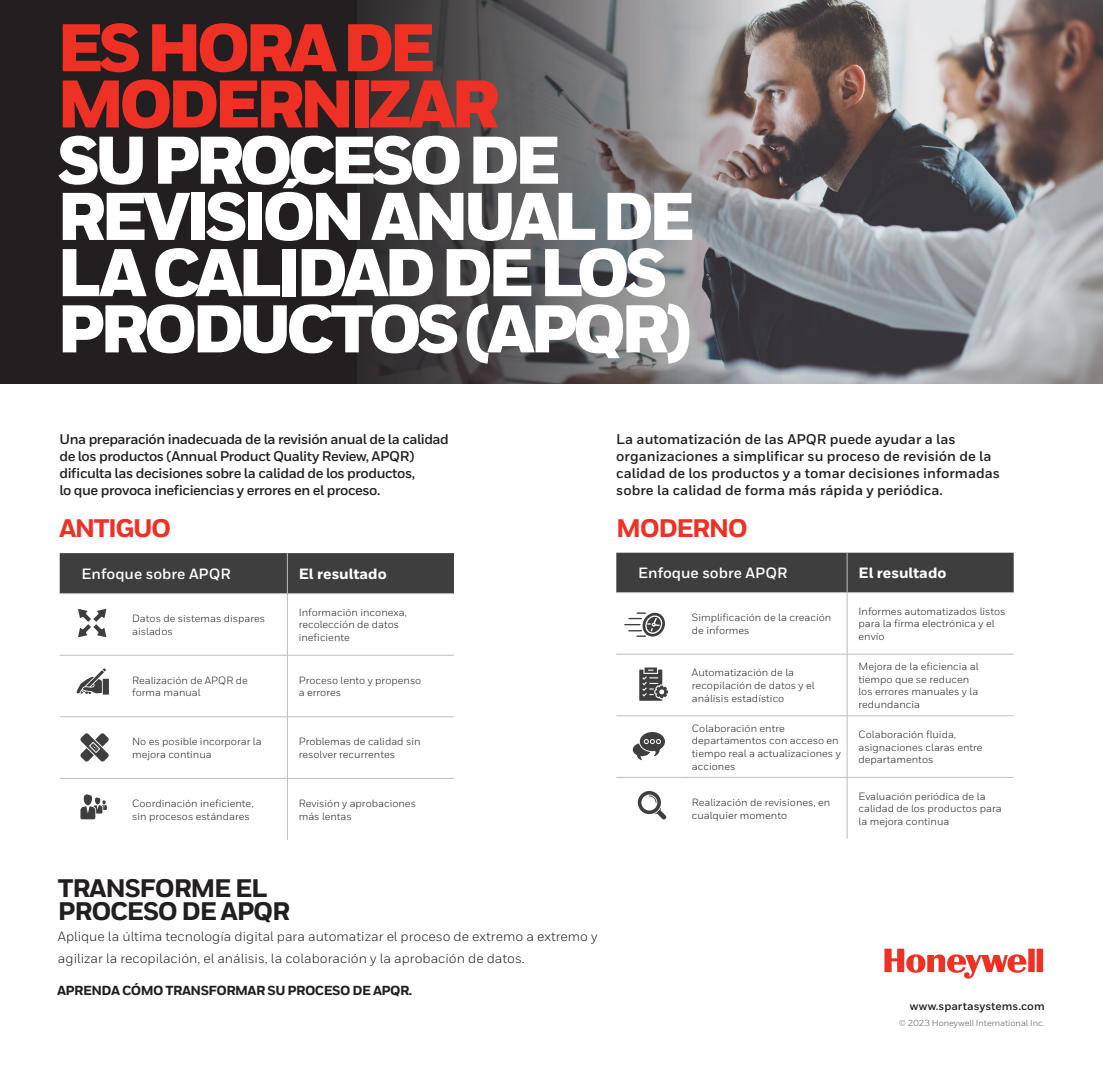
<style>
.page{position:relative;width:1103px;height:1071px;background:#fff}
.page>*{position:absolute;margin:0;border:0;box-sizing:border-box;transform-origin:0 0}
.t1{font:900 67.29px/56.2px "Honeywell Sans";letter-spacing:-.08em;color:#fff}
.t2{font:800 25.38px/22.8px "Honeywell Sans";letter-spacing:-.05em;color:#231f20}
.t3{font:800 25.38px "Honeywell Sans";letter-spacing:-.06em;color:#ee3124}
.t4{font:700 14.88px "Honeywell Sans";color:#fff}
.t5{font:800 14.88px "Honeywell Sans";color:#fff}
.t6{font:700 14px/16.8px "Honeywell Sans";letter-spacing:-.03em;color:#231f20}
.t7{font:700 14px/16.8px "Honeywell Sans";color:#231f20}
.t8{font:13.47px/21.2px "Honeywell Sans";color:#231f20}
.t9{font:800 13.12px "Honeywell Sans";letter-spacing:-.04em;color:#231f20}
.t10{font:700 11.38px "Honeywell Sans";color:#231f20}
.t11{font:10.5px/12.6px "Honeywell Sans";color:#231f20}
.t12{font:8.75px "Honeywell Sans";color:#57585a}
.s1{color:#ee3124}
</style>
<div class="page">
<div style="left:60px;top:553px;width:394px;height:40px;background:#3e3e3f"></div>
<hr style="left:287px;top:553px;width:1px;height:40px;background:#bcbdc0">
<hr style="left:60px;top:593px;width:61px;height:1px;background:#bcbdc0">
<hr style="left:121px;top:593px;width:166px;height:1px;background:#bcbdc0">
<hr style="left:287px;top:593px;width:167px;height:1px;background:#bcbdc0">
<hr style="left:287px;top:594px;width:1px;height:61px;background:#bcbdc0">
<hr style="left:60px;top:655px;width:61px;height:1px;background:#bcbdc0">
<hr style="left:121px;top:655px;width:166px;height:1px;background:#bcbdc0">
<hr style="left:287px;top:655px;width:167px;height:1px;background:#bcbdc0">
<hr style="left:287px;top:655px;width:1px;height:62px;background:#bcbdc0">
<hr style="left:60px;top:717px;width:61px;height:1px;background:#bcbdc0">
<hr style="left:121px;top:717px;width:166px;height:1px;background:#bcbdc0">
<hr style="left:287px;top:717px;width:167px;height:1px;background:#bcbdc0">
<hr style="left:287px;top:717px;width:1px;height:61px;background:#bcbdc0">
<hr style="left:60px;top:778px;width:61px;height:1px;background:#bcbdc0">
<hr style="left:121px;top:778px;width:166px;height:1px;background:#bcbdc0">
<hr style="left:287px;top:778px;width:167px;height:1px;background:#bcbdc0">
<hr style="left:287px;top:779px;width:1px;height:61px;background:#bcbdc0">
<div style="left:0;top:0;width:501px;height:383px;background:#231f20"></div>
<img style="left:783px;top:0;width:319px;height:383px">
<svg style="left:357px;top:0;width:426px;height:383px"></svg>
<div style="left:616px;top:553px;width:397px;height:39px;background:#3e3e3f"></div>
<hr style="left:847px;top:553px;width:1px;height:39px;background:#bcbdc0">
<hr style="left:616px;top:592px;width:64px;height:1px;background:#bcbdc0">
<hr style="left:680px;top:592px;width:167px;height:1px;background:#bcbdc0">
<hr style="left:847px;top:592px;width:166px;height:1px;background:#bcbdc0">
<hr style="left:847px;top:593px;width:1px;height:61px;background:#bcbdc0">
<hr style="left:616px;top:654px;width:64px;height:1px;background:#bcbdc0">
<hr style="left:680px;top:654px;width:167px;height:1px;background:#bcbdc0">
<hr style="left:847px;top:654px;width:166px;height:1px;background:#bcbdc0">
<hr style="left:847px;top:654px;width:1px;height:62px;background:#bcbdc0">
<hr style="left:616px;top:716px;width:64px;height:1px;background:#bcbdc0">
<hr style="left:680px;top:716px;width:167px;height:1px;background:#bcbdc0">
<hr style="left:847px;top:716px;width:166px;height:1px;background:#bcbdc0">
<hr style="left:847px;top:716px;width:1px;height:61px;background:#bcbdc0">
<hr style="left:616px;top:777px;width:64px;height:1px;background:#bcbdc0">
<hr style="left:680px;top:777px;width:167px;height:1px;background:#bcbdc0">
<hr style="left:847px;top:777px;width:166px;height:1px;background:#bcbdc0">
<hr style="left:847px;top:778px;width:1px;height:61px;background:#bcbdc0">
<img style="left:884px;top:948px;width:160px;height:31px">
<svg style="left:624px;top:612px;width:41px;height:25px"></svg>
<svg style="left:639px;top:668px;width:29px;height:33px"></svg>
<svg style="left:78px;top:609px;width:28px;height:28px"></svg>
<svg style="left:632px;top:732px;width:33px;height:28px"></svg>
<svg style="left:638px;top:791px;width:28px;height:28px"></svg>
<div style="left:103px;top:679px;width:6px;height:16px;background:#3e3e3f"></div>
<svg style="left:76px;top:668px;width:30px;height:27px"></svg>
<svg style="left:80px;top:733px;width:29px;height:29px"></svg>
<svg style="left:80px;top:794px;width:27px;height:25px"></svg>
<p class="t1" style="left:57px;top:23px;width:639px"><span class="s1">ES HORA DE<br>MODERNIZAR<br></span>SU PROCESO DE<br>REVISIÓN ANUAL DE<br>LA CALIDAD DE LOS<br>PRODUCTOS (APQR)</p>
<p class="t6" style="left:59px;top:431px;width:391px">Una preparación inadecuada de la revisión anual de la calidad de los productos (Annual Product Quality Review, APQR) dificulta las decisiones sobre la calidad de los productos,<br>lo que provoca ineficiencias y errores en el proceso.</p>
<p class="t7" style="left:616px;top:431px;width:385px">La automatización de las APQR puede ayudar a las organizaciones a simplificar su proceso de revisión de la calidad de los productos y a tomar decisiones informadas sobre la calidad de forma más rápida y periódica.</p>
<p class="t3" style="left:59px;top:513px;width:114px">ANTIGUO</p>
<p class="t3" style="left:616px;top:513px;width:133px">MODERNO</p>
<p class="t4" style="left:82px;top:565px;width:151px">Enfoque sobre APQR</p>
<p class="t5" style="left:299px;top:565px;width:89px">El resultado</p>
<p class="t11" style="left:132px;top:612px;width:135px">Datos de sistemas dispares aislados</p>
<p class="t11" style="left:299px;top:606px;width:110px">Información inconexa, recolección de datos ineficiente</p>
<p class="t11" style="left:132px;top:674px;width:117px">Realización de APQR de forma manual</p>
<p class="t11" style="left:299px;top:674px;width:124px">Proceso lento y propenso a errores</p>
<p class="t11" style="left:132px;top:735px;width:131px">No es posible incorporar la mejora continua</p>
<p class="t11" style="left:299px;top:735px;width:123px">Problemas de calidad sin resolver recurrentes</p>
<p class="t11" style="left:132px;top:797px;width:123px">Coordinación ineficiente, sin procesos estándares</p>
<p class="t11" style="left:299px;top:797px;width:119px">Revisión y aprobaciones más lentas</p>
<p class="t2" style="left:58px;top:878px;width:234px">TRANSFORME EL<br>PROCESO DE APQR</p>
<p class="t8" style="left:58px;top:926px;width:541px">Aplique la última tecnología digital para automatizar el proceso de extremo a extremo y agilizar la recopilación, el análisis, la colaboración y la aprobación de datos.</p>
<p class="t9" style="left:57px;top:982px;width:357px">APRENDA CÓMO TRANSFORMAR SU PROCESO DE APQR.</p>
<p class="t4" style="left:638px;top:564px;width:151px">Enfoque sobre APQR</p>
<p class="t5" style="left:858px;top:564px;width:89px">El resultado</p>
<p class="t11" style="left:692px;top:611px;width:141px">Simplificación de la creación de informes</p>
<p class="t11" style="left:858px;top:605px;width:148px">Informes automatizados listos para la firma electrónica y el envío</p>
<p class="t11" style="left:692px;top:667px;width:124px">Automatización de la recopilación de datos y el análisis estadístico</p>
<p class="t11" style="left:858px;top:660px;width:121px">Mejora de la eficiencia al tiempo que se reducen los errores manuales y la redundancia</p>
<p class="t11" style="left:692px;top:722px;width:150px">Colaboración entre departamentos con acceso en tiempo real a actualizaciones y acciones</p>
<p class="t11" style="left:858px;top:728px;width:126px">Colaboración fluida, asignaciones claras entre departamentos</p>
<p class="t11" style="left:692px;top:796px;width:140px">Realización de revisiones, en cualquier momento</p>
<p class="t11" style="left:858px;top:790px;width:145px">Evaluación periódica de la calidad de los productos para la mejora continua</p>
<p class="t10" style="left:910px;top:999px;width:136px">www.spartasystems.com</p>
<p class="t12" style="left:898px;top:1018px;width:147px">© 2023 Honeywell International Inc.</p>
</div>
